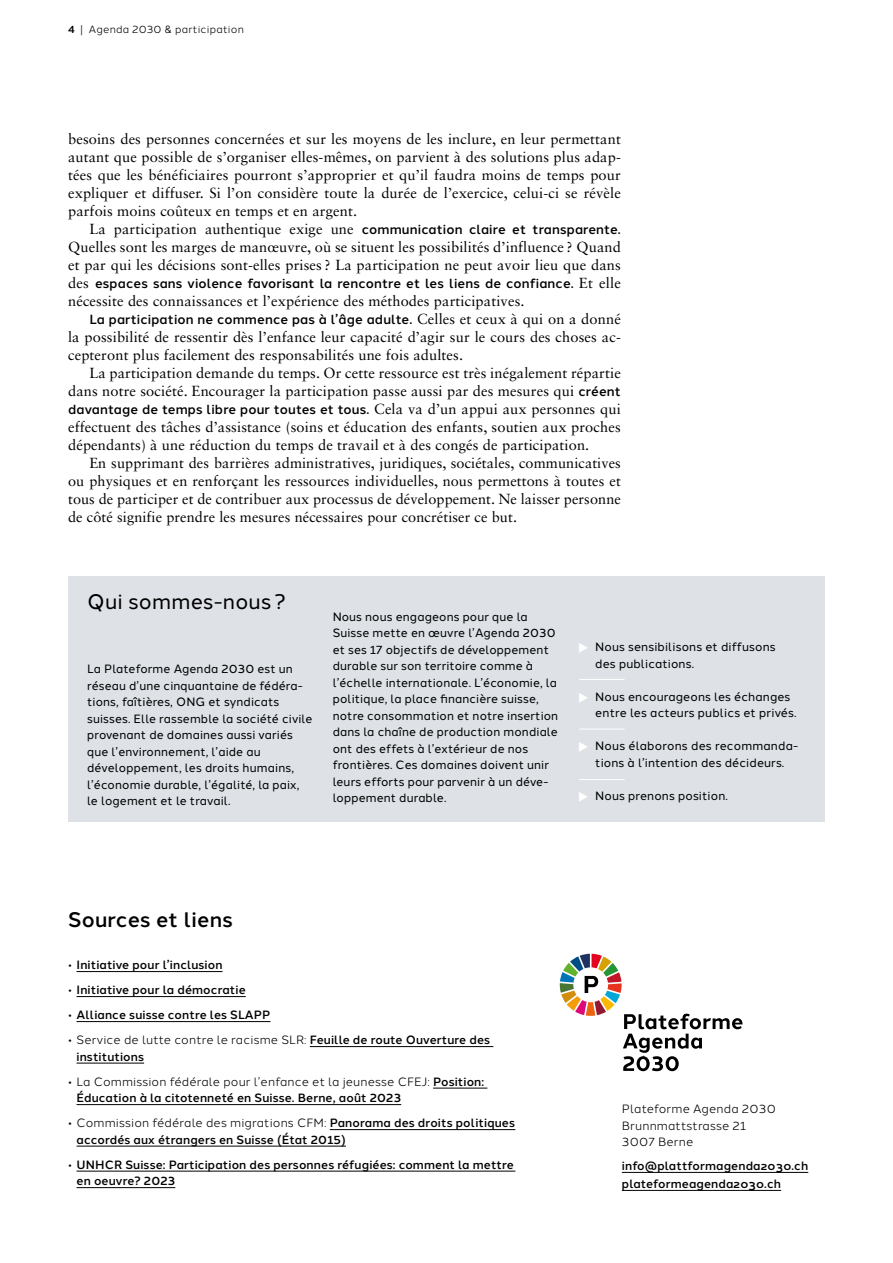
<style>
.page{position:relative;width:893px;height:1263px;background:#fff}
.page>*{position:absolute;margin:0;border:0;box-sizing:border-box;transform-origin:0 0}
.Absatztitel_und_Kastentext{font:21px "Halcom";letter-spacing:.01em;color:#000}
.Kastentitel_schwarz{font:500 21px "Halcom";letter-spacing:.01em;color:#000}
.Lauftext_mit_Einzug{font:14.7px/18px "Sabon LT Std";letter-spacing:.01em;color:#000;text-align:justify}
.Lauftext_mit_Einzug-2{font:500 13.2px "Halcom";letter-spacing:.01em;color:#000}
.Absatztitel_und_Kastentext-2{font:12px/16.5px "Halcom";letter-spacing:.01em;color:#000}
.Lauftext_Halcom_ohne_Einzug{font:500 12px/16.5px "Halcom";letter-spacing:.01em;color:#000}
.Aufzähung_Quellen_Links{font:12px "Halcom";letter-spacing:.01em;color:#000}
.t1{font:10.5px "Halcom";letter-spacing:.02em;color:#000}
.s1{font-weight:500}
.s2{font-family:"Halcom";font-weight:500;font-size:13.2px}
.s3{font-family:"Sabon LT Std";font-weight:400;font-size:14.7px}
.s4{color:#fff}
.s5{font-weight:400}
</style>
<div class="page">
<hr style="left:77px;top:971px;width:146px;height:1px;background:#000">
<hr style="left:77px;top:996px;width:169px;height:1px;background:#000">
<hr style="left:77px;top:1021px;width:194px;height:1px;background:#000">
<hr style="left:310px;top:1046px;width:183px;height:1px;background:#000">
<hr style="left:77px;top:1063px;width:67px;height:1px;background:#000">
<hr style="left:433px;top:1088px;width:54px;height:1px;background:#000">
<hr style="left:77px;top:1104px;width:324px;height:1px;background:#000">
<hr style="left:330px;top:1129px;width:185px;height:1px;background:#000">
<hr style="left:77px;top:1146px;width:269px;height:1px;background:#000">
<hr style="left:77px;top:1171px;width:438px;height:1px;background:#000">
<hr style="left:77px;top:1187px;width:98px;height:1px;background:#000">
<div style="left:68px;top:576px;width:757px;height:245px;background:#dee2e7"></div>
<hr style="left:579px;top:679px;width:46px;height:1px;background:#fff">
<hr style="left:579px;top:729px;width:46px;height:1px;background:#fff">
<hr style="left:579px;top:779px;width:46px;height:1px;background:#fff">
<hr style="left:622px;top:1172px;width:186px;height:1px;background:#000">
<hr style="left:622px;top:1190px;width:159px;height:1px;background:#000">
<img style="left:559px;top:953px;width:184px;height:119px">
<p class="t1" style="left:68px;top:21px;width:177px"><span class="s1">4</span> | Agenda 2030 &amp; participation</p>
<h5 class="Lauftext_mit_Einzug" style="left:68px;top:130px;width:554px">besoins des personnes concernées et sur les moyens de les inclure, en leur permettant autant que possible de s’organiser elles-mêmes, on parvient à des solutions plus adap&shy;tées que les bénéficiaires pourront s’approprier et qu’il faudra moins de temps pour expliquer et diffuser. Si l’on considère toute la durée de l’exercice, celui-ci se révèle parfois moins coûteux en temps et en argent.</h5>
<h5 class="Lauftext_mit_Einzug" style="left:68px;top:220px;width:554px;text-indent:21px">La participation authentique exige une <span class="s2">communication claire et transparente.<br></span>Quelles sont les marges de manœuvre, où se situent les possibilités d’influence ? Quand et par qui les décisions sont-elles prises ? La participation ne peut avoir lieu que dans</h5>
<h5 class="Lauftext_mit_Einzug-2" style="left:68px;top:273px;width:554px"><span class="s3">des</span> espaces sans violence favorisant la rencontre et les liens de confiance. <span class="s3">Et elle</span></h5>
<h5 class="Lauftext_mit_Einzug" style="left:68px;top:292px;width:458px">nécessite des connaissances et l’expérience des méthodes participatives.</h5>
<h5 class="Lauftext_mit_Einzug-2" style="left:89px;top:309px;width:533px">La participation ne commence pas à l’âge adulte. <span class="s3">Celles et ceux à qui on a donné</span></h5>
<h5 class="Lauftext_mit_Einzug" style="left:68px;top:328px;width:554px">la possibilité de ressentir dès l’enfance leur capacité d’agir sur le cours des choses ac&shy;cepteront plus facilement des responsabilités une fois adultes.</h5>
<h5 class="Lauftext_mit_Einzug" style="left:68px;top:364px;width:554px;text-align:right">La participation demande du temps. Or cette ressource est très inégalement répartie dans notre société. Encourager la participation passe aussi par des mesures qui <span class="s2">créent</span></h5>
<h5 class="Lauftext_mit_Einzug-2" style="left:68px;top:399px;width:554px">davantage de temps libre pour toutes et tous. <span class="s3">Cela va d’un appui aux personnes qui</span></h5>
<h5 class="Lauftext_mit_Einzug" style="left:68px;top:418px;width:554px">effectuent des tâches d’assistance (soins et éducation des enfants, soutien aux proches dépendants) à une réduction du temps de travail et à des congés de participation.</h5>
<h5 class="Lauftext_mit_Einzug" style="left:68px;top:454px;width:554px;text-indent:21px">En supprimant des barrières administratives, juridiques, sociétales, communicatives ou physiques et en renforçant les ressources individuelles, nous permettons à toutes et tous de participer et de contribuer aux processus de développement. Ne laisser personne de côté signifie prendre les mesures nécessaires pour concrétiser ce but.</h5>
<h4 class="Absatztitel_und_Kastentext" style="left:87px;top:585px;width:200px">Qui sommes-nous ?</h4>
<h4 class="Absatztitel_und_Kastentext-2" style="left:87px;top:660px;width:227px">La Plateforme Agenda 2030 est un réseau d’une cinquantaine de fédéra&shy;tions, faîtières, ONG et syndicats suisses. Elle rassemble la société civile provenant de domaines aussi variés que l’environnement, l’aide au développement, les droits humains, l’économie durable, l’égalité, la paix, le logement et le travail.</h4>
<h4 class="Absatztitel_und_Kastentext-2" style="left:333px;top:607px;width:227px">Nous nous engageons pour que la Suisse mette en œuvre l’Agenda 2030 et ses 17 objectifs de développement durable sur son territoire comme à l’échelle internationale. L’économie, la politique, la place financière suisse, notre consommation et notre insertion dans la chaîne de production mondiale ont des effets à l’extérieur de nos frontières. Ces domaines doivent unir leurs efforts pour parvenir à un déve&shy;loppement durable.</h4>
<h4 class="Absatztitel_und_Kastentext-2" style="left:595px;top:638px;width:182px;text-indent:-17px"><span class="s4">◆</span> Nous sensibilisons et diffusons des publications.</h4>
<h4 class="Absatztitel_und_Kastentext-2" style="left:595px;top:687px;width:203px;text-indent:-17px"><span class="s4">◆</span> Nous encourageons les échanges entre les acteurs publics et privés.</h4>
<h4 class="Absatztitel_und_Kastentext-2" style="left:578px;top:737px;width:222px;text-align:center"><span class="s4">◆</span> Nous élaborons des recommanda&shy;tions à l’intention des décideurs.</h4>
<h4 class="Absatztitel_und_Kastentext-2" style="left:578px;top:786px;width:151px"><span class="s4">◆</span> Nous prenons position.</h4>
<p class="Kastentitel_schwarz" style="left:68px;top:903px;width:166px">Sources et liens</p>
<p class="Lauftext_Halcom_ohne_Einzug" style="left:68px;top:956px;width:156px"><span class="s5">•</span> Initiative pour l’inclusion</p>
<p class="Lauftext_Halcom_ohne_Einzug" style="left:68px;top:981px;width:179px"><span class="s5">•</span> Initiative pour la démocratie</p>
<p class="Lauftext_Halcom_ohne_Einzug" style="left:68px;top:1006px;width:204px"><span class="s5">•</span> Alliance suisse contre les SLAPP</p>
<p class="Lauftext_Halcom_ohne_Einzug" style="left:77px;top:1031px;width:415px;text-indent:-9px"><span class="s5">• Service de lutte contre le racisme SLR:</span> Feuille de route Ouverture des institutions</p>
<p class="Lauftext_Halcom_ohne_Einzug" style="left:77px;top:1072px;width:409px;text-indent:-9px"><span class="s5">• La Commission fédérale pour l’enfance et la jeunesse CFEJ:</span> Position:<br>Éducation à la citotenneté en Suisse. Berne, août 2023</p>
<p class="Lauftext_Halcom_ohne_Einzug" style="left:77px;top:1114px;width:440px;text-indent:-9px"><span class="s5">• Commission fédérale des migrations CFM:</span> Panorama des droits politiques accordés aux étrangers en Suisse (État 2015)</p>
<p class="Lauftext_Halcom_ohne_Einzug" style="left:77px;top:1155px;width:439px;text-indent:-9px"><span class="s5">•</span> UNHCR Suisse: Participation des personnes réfugiées: comment la mettre en oeuvre? 2023</p>
<p class="Aufzähung_Quellen_Links" style="left:622px;top:1099px;width:155px">Plateforme Agenda 2030</p>
<p class="Aufzähung_Quellen_Links" style="left:622px;top:1116px;width:126px">Brunnmattstrasse 21</p>
<p class="Aufzähung_Quellen_Links" style="left:622px;top:1132px;width:73px">3007 Berne</p>
<p class="Lauftext_Halcom_ohne_Einzug" style="left:622px;top:1157px;width:188px">info@plattformagenda2030.ch</p>
<p class="Lauftext_Halcom_ohne_Einzug" style="left:622px;top:1175px;width:161px">plateformeagenda2030.ch</p>
</div>
